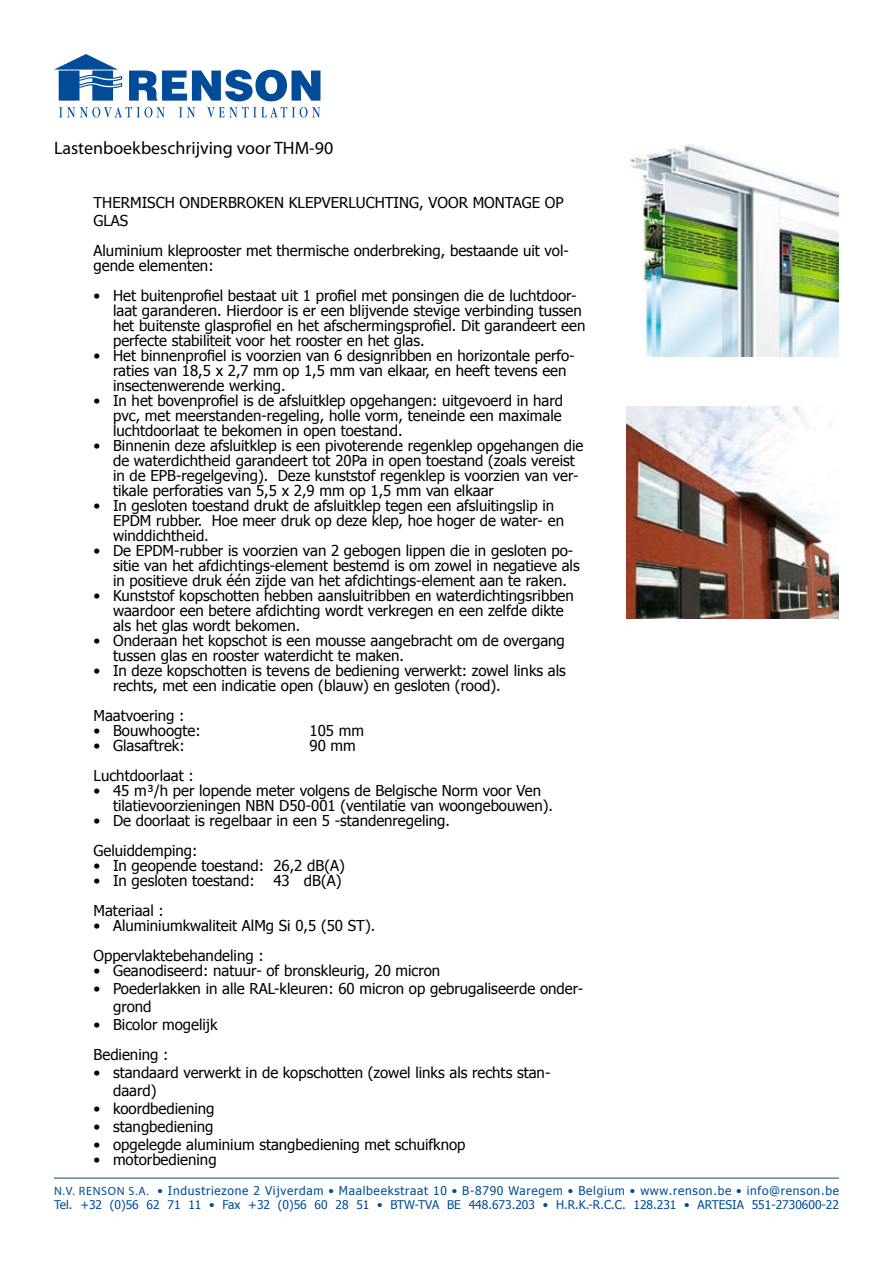
<style>
.page{position:relative;width:893px;height:1263px;background:#fff}
.page>*{position:absolute;margin:0;border:0;box-sizing:border-box;transform-origin:0 0}
.t1{font:18px "Myriad Pro";color:#000}
.t2{font:15px/15px "Tahoma";color:#000}
.t3{font:12px/14.4px "Tahoma";letter-spacing:.06em;color:#004b95}
.s1{font-family:"Myriad Pro"}
</style>
<div class="page">
<hr style="left:54px;top:1178px;width:785px;height:1px;background:#004b95">
<svg style="left:54px;top:54px;width:266px;height:64px"></svg>
<img style="left:630px;top:144px;width:209px;height:213px">
<img style="left:626px;top:406px;width:213px;height:213px">
<p class="t1" style="left:54px;top:137px;width:281px">Lastenboekbeschrijving voor THM-90</p>
<p class="t2" style="left:94px;top:193px;width:472px;line-height:18px">THERMISCH ONDERBROKEN KLEPVERLUCHTING, VOOR MONTAGE OP<br>GLAS</p>
<p class="t2" style="left:94px;top:242px;width:477px">Aluminium kleprooster met thermische onderbreking, bestaande uit vol&shy;gende elementen:</p>
<p class="t2" style="left:113px;top:287px;width:474px;text-indent:-19px">• Het buitenprofiel bestaat uit 1 profiel met ponsingen die de luchtdoor&shy;laat garanderen. Hierdoor is er een blijvende stevige verbinding tussen het buitenste glasprofiel en het afschermingsprofiel. Dit garandeert een perfecte stabiliteit voor het rooster en het glas.</p>
<p class="t2" style="left:113px;top:347px;width:463px;text-indent:-20px">• Het binnenprofiel is voorzien van 6 designribben en horizontale perfo&shy;raties van 18,5 x 2,7 mm op 1,5 mm van elkaar, en heeft tevens een insectenwerende werking.</p>
<p class="t2" style="left:113px;top:392px;width:451px;text-align:justify;text-indent:-20px">• In het bovenprofiel is de afsluitklep opgehangen: uitgevoerd in hard pvc, met meerstanden-regeling, holle vorm, teneinde een maximale luchtdoorlaat te bekomen in open toestand.</p>
<p class="t2" style="left:113px;top:437px;width:472px;text-indent:-20px">• Binnenin deze afsluitklep is een pivoterende regenklep opgehangen die de waterdichtheid garandeert tot 20Pa in open toestand (zoals vereist in de EPB-regelgeving). Deze kunststof regenklep is voorzien van ver&shy;tikale perforaties van 5,5 x 2,9 mm op 1,5 mm van elkaar</p>
<p class="t2" style="left:113px;top:497px;width:452px;text-indent:-19px">• In gesloten toestand drukt de afsluitklep tegen een afsluitingslip in<br>EPDM rubber. Hoe meer druk op deze klep, hoe hoger de water- en winddichtheid.</p>
<p class="t2" style="left:113px;top:542px;width:468px;text-indent:-19px">• De EPDM-rubber is voorzien van 2 gebogen lippen die in gesloten po&shy;sitie van het afdichtings-element bestemd is om zowel in negatieve als in positieve druk één zijde van het afdichtings-element aan te raken.</p>
<p class="t2" style="left:113px;top:587px;width:462px;text-indent:-20px">• Kunststof kopschotten hebben aansluitribben en waterdichtingsribben waardoor een betere afdichting wordt verkregen en een zelfde dikte als het glas wordt bekomen.</p>
<p class="t2" style="left:113px;top:632px;width:453px;text-indent:-20px">• Onderaan het kopschot is een mousse aangebracht om de overgang tussen glas en rooster waterdicht te maken.</p>
<p class="t2" style="left:113px;top:662px;width:454px;text-indent:-20px">• In deze kopschotten is tevens de bediening verwerkt: zowel links als rechts, met een indicatie open (blauw) en gesloten (rood).</p>
<p class="t2" style="left:94px;top:707px;width:93px">Maatvoering :</p>
<p class="t2" style="left:94px;top:722px;width:109px">• Bouwhoogte:</p>
<p class="t2" style="left:310px;top:722px;width:56px">105 mm</p>
<p class="t2" style="left:94px;top:737px;width:93px">• Glasaftrek:</p>
<p class="t2" style="left:310px;top:737px;width:48px">90 mm</p>
<p class="t2" style="left:94px;top:767px;width:102px">Luchtdoorlaat :</p>
<p class="t2" style="left:113px;top:782px;width:442px;text-indent:-19px">• 45 m³/h per lopende meter volgens de Belgische Norm voor Ven tilatievoorzieningen NBN D50-001 (ventilatie van woongebouwen).</p>
<p class="t2" style="left:94px;top:805px;width:358px;line-height:30px">• De doorlaat is regelbaar in een 5 -standenregeling.<br>Geluiddemping:</p>
<p class="t2" style="left:94px;top:857px;width:253px">• In geopende toestand: 26,2 dB(A)</p>
<p class="t2" style="left:94px;top:872px;width:163px">• In gesloten toestand:</p>
<p class="t2" style="left:273px;top:872px;width:70px">43 dB(A)</p>
<p class="t2" style="left:94px;top:902px;width:72px">Materiaal :</p>
<p class="t2" style="left:94px;top:910px;width:283px;line-height:30px">• Aluminiumkwaliteit AlMg Si 0,5 (50 ST).<br>Oppervlaktebehandeling :</p>
<p class="t2" style="left:94px;top:962px;width:348px">• Geanodiseerd: natuur- of bronskleurig, 20 micron</p>
<p class="t2" style="left:113px;top:979px;width:472px;line-height:18px;text-indent:-19px">• Poederlakken in alle RAL-kleuren: 60 micron op gebrugaliseerde onder&shy;grond</p>
<p class="t2" style="left:94px;top:1009px;width:126px;line-height:30px">• Bicolor mogelijk<br>Bediening :</p>
<p class="t2" style="left:113px;top:1063px;width:439px;line-height:18px;text-indent:-19px">• standaard verwerkt in de kopschotten (zowel links als rechts stan&shy;daard)</p>
<p class="t2" style="left:94px;top:1100px;width:123px">• koordbediening</p>
<p class="t2" style="left:94px;top:1118px;width:122px">• stangbediening</p>
<p class="t2" style="left:94px;top:1136px;width:373px">• opgelegde aluminium stangbediening met schuifknop</p>
<p class="t2" style="left:94px;top:1151px;width:125px">• motorbediening</p>
<p class="t3" style="left:54px;top:1182px;width:786px"><span class="s1">N.V. RENSON S.A.</span> • Industriezone 2 Vijverdam • Maalbeekstraat 10 • B-8790 Waregem • Belgium • www.renson.be • info@renson.be<br>Tel. +32 (0)56 62 71 11 • Fax +32 (0)56 60 28 51 • BTW-TVA BE 448.673.203 • H.R.K.-R.C.C. 128.231 • ARTESIA 551-2730600-22</p>
</div>
